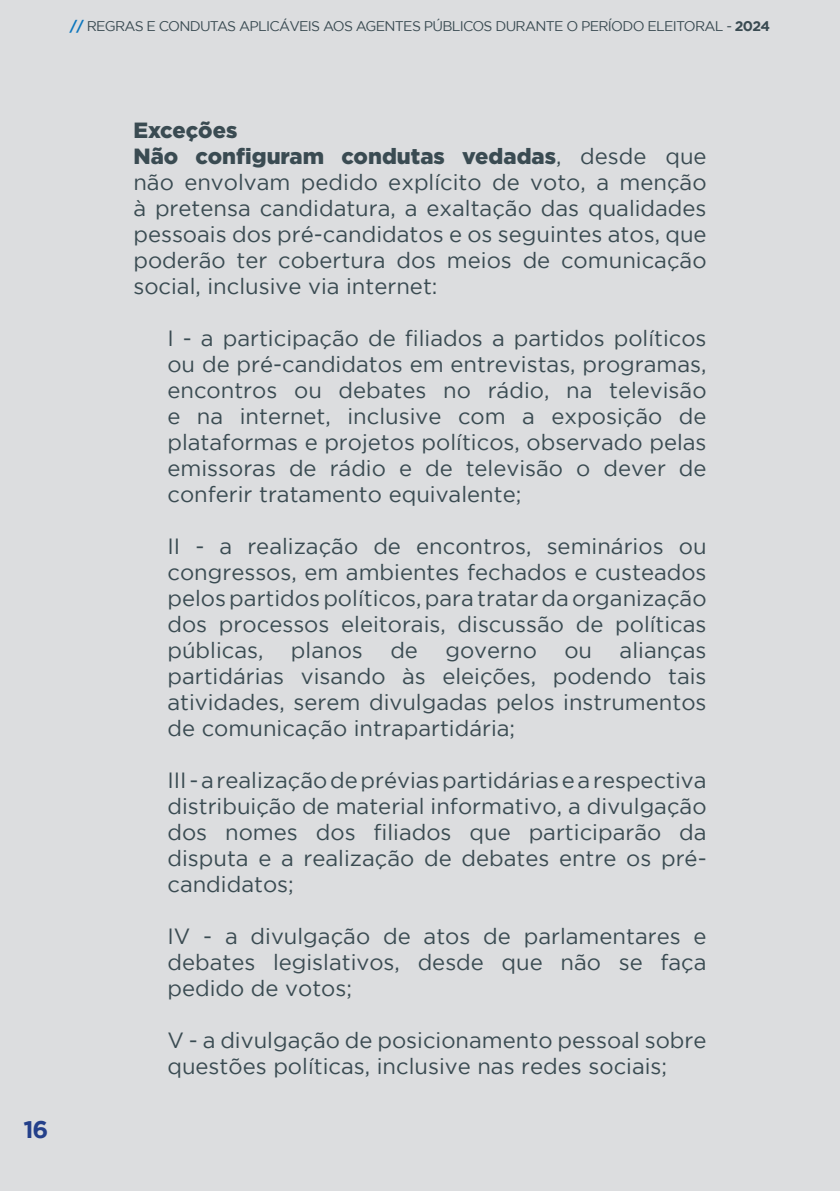
<style>
.page{position:relative;width:840px;height:1191px;background:#fff}
.page>*{position:absolute;margin:0;border:0;box-sizing:border-box;transform-origin:0 0}
.t1{font:700 24px "Gotham";color:#24408a}
.t2{font:22px/26px "Gotham";color:#3a4b52;text-align:justify}
.t3{font:900 22px "Gotham";color:#3a4b52}
.t4{font:14px "Gotham";letter-spacing:-.05em;color:#3a4b52}
.s1{font-weight:700;color:#0c76bd}
.s2{font-weight:700}
.s3{font-weight:900}
</style>
<div class="page">
<div style="left:0;top:0;width:839px;height:1191px;background:#dcdddf"></div>
<p class="t4" style="left:70px;top:18px;width:701px"><span class="s1">//</span> REGRAS E CONDUTAS APLICÁVEIS AOS AGENTES PÚBLICOS DURANTE O PERÍODO ELEITORAL - <span class="s2">2024</span></p>
<p class="t1" style="left:23px;top:1115px;width:26px">16</p>
<p class="t3" style="left:133px;top:117px;width:105px">Exceções</p>
<p class="t2" style="left:133px;top:143px;width:574px"><span class="s3">Não configuram condutas vedadas</span>, desde que não envolvam pedido explícito de voto, a menção à pretensa candidatura, a exaltação das qualidades pessoais dos pré-candidatos e os seguintes atos, que poderão ter cobertura dos meios de comunicação social, inclusive via internet:</p>
<p class="t2" style="left:167px;top:325px;width:540px">I - a participação de filiados a partidos políticos ou de pré-candidatos em entrevistas, programas, encontros ou debates no rádio, na televisão e na internet, inclusive com a exposição de plataformas e projetos políticos, observado pelas emissoras de rádio e de televisão o dever de conferir tratamento equivalente;</p>
<p class="t2" style="left:167px;top:533px;width:540px">II - a realização de encontros, seminários ou congressos, em ambientes fechados e custeados pelos partidos políticos, para tratar da organização dos processos eleitorais, discussão de políticas públicas, planos de governo ou alianças partidárias visando às eleições, podendo tais atividades, serem divulgadas pelos instrumentos de comunicação intrapartidária;</p>
<p class="t2" style="left:167px;top:767px;width:540px">III - a realização de prévias partidárias e a respectiva distribuição de material informativo, a divulgação dos nomes dos filiados que participarão da disputa e a realização de debates entre os pré&shy;candidatos;</p>
<p class="t2" style="left:167px;top:923px;width:540px">IV - a divulgação de atos de parlamentares e debates legislativos, desde que não se faça pedido de votos;</p>
<p class="t2" style="left:167px;top:1027px;width:540px">V - a divulgação de posicionamento pessoal sobre questões políticas, inclusive nas redes sociais;</p>
</div>
